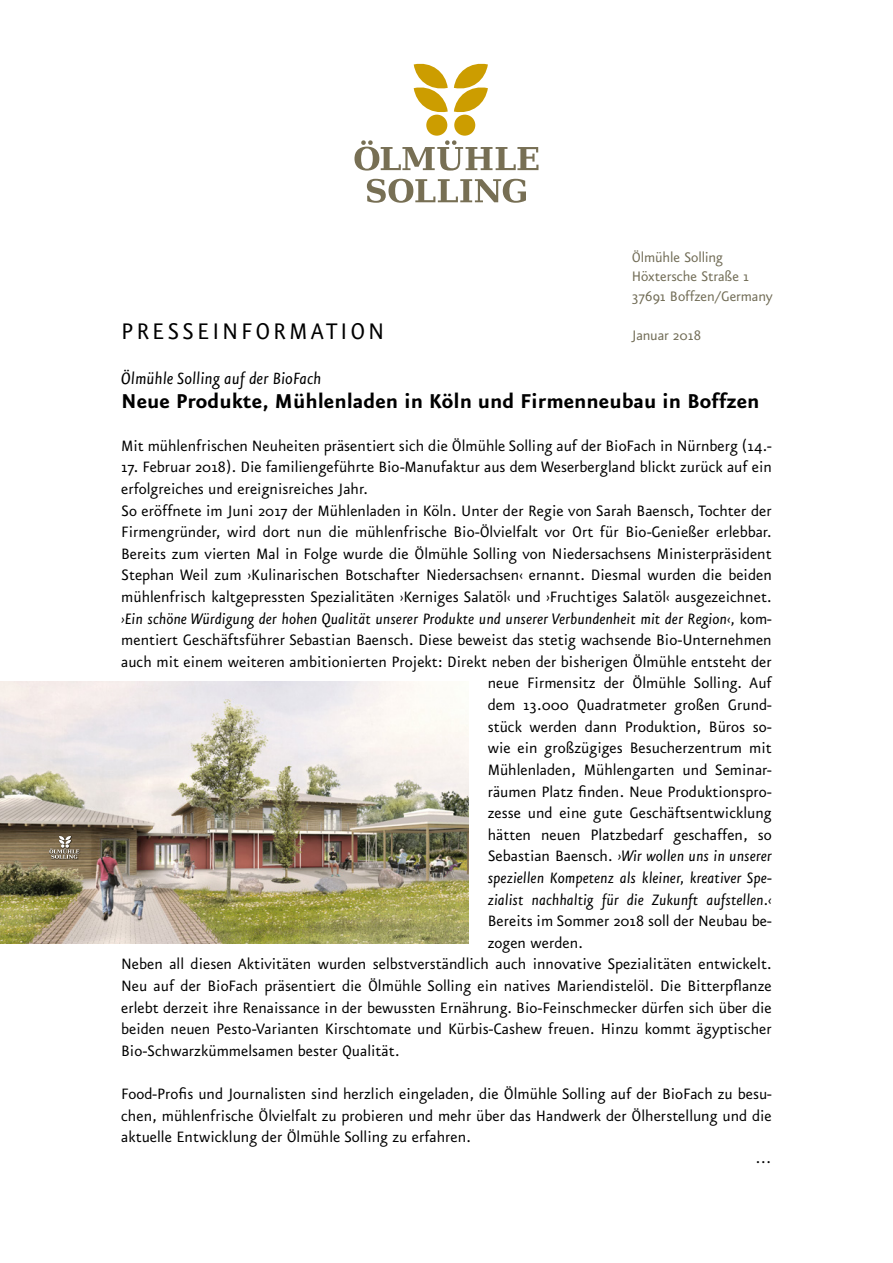
<style>
.page{position:relative;width:893px;height:1263px;background:#fff}
.page>*{position:absolute;margin:0;border:0;box-sizing:border-box;transform-origin:0 0}
.t1{font:27px "Eureka Sans OT";letter-spacing:.11em;color:#000}
.t2{font:700 24px "Eureka Sans OT";color:#000}
.t3{font:italic 19.5px "Eureka Sans OT";color:#000}
.t4{font:18px/21.6px "Eureka Sans OT";color:#000;text-align:justify}
.t5{font:italic 18px "Eureka Sans OT";color:#000}
.t6{font:16.5px "Eureka Sans OT";letter-spacing:-.01em;color:#716c56}
.s1{font-style:normal}
</style>
<div class="page">
<svg style="left:354px;top:140px;width:184px;height:31px"></svg>
<svg style="left:367px;top:179px;width:159px;height:24px"></svg>
<div style="left:454px;top:115px;width:21px;height:21px;background:#cc9d00;border-radius:50%"></div>
<div style="left:426px;top:115px;width:21px;height:21px;background:#cc9d00;border-radius:50%"></div>
<svg style="left:454px;top:63px;width:34px;height:52px"></svg>
<svg style="left:414px;top:63px;width:34px;height:52px"></svg>
<img style="left:0;top:682px;width:469px;height:261px">
<div style="left:49px;top:835px;width:32px;height:25px;background:#000;opacity:.75"></div>
<svg style="left:49px;top:835px;width:30px;height:24px"></svg>
<p class="t6" style="left:632px;top:248px;width:93px">Ölmühle Solling</p>
<p class="t6" style="left:632px;top:268px;width:119px">Höxtersche Straße 1</p>
<p class="t6" style="left:632px;top:287px;width:142px">37691 Boffzen/Germany</p>
<p class="t6" style="left:632px;top:326px;width:71px">Januar 2018</p>
<p class="t1" style="left:121px;top:317px;width:264px">PRESSEINFORMATION</p>
<p class="t3" style="left:121px;top:368px;width:202px">Ölmühle Solling auf der BioFach</p>
<p class="t2" style="left:121px;top:388px;width:640px">Neue Produkte, Mühlenladen in Köln und Firmenneubau in Boffzen</p>
<p class="t4" style="left:121px;top:435px;width:652px">Mit mühlenfrischen Neuheiten präsentiert sich die Ölmühle Solling auf der BioFach in Nürnberg (14.-</p>
<p class="t4" style="left:121px;top:457px;width:652px">17. Februar 2018). Die familiengeführte Bio-Manufaktur aus dem Weserbergland blickt zurück auf ein erfolgreiches und ereignisreiches Jahr.</p>
<p class="t4" style="left:121px;top:500px;width:652px">So eröffnete im Juni 2017 der Mühlenladen in Köln. Unter der Regie von Sarah Baensch, Tochter der</p>
<p class="t4" style="left:121px;top:522px;width:652px">Firmengründer, wird dort nun die mühlenfrische Bio-Ölvielfalt vor Ort für Bio-Genießer erlebbar.</p>
<p class="t4" style="left:121px;top:543px;width:652px">Bereits zum vierten Mal in Folge wurde die Ölmühle Solling von Niedersachsens Ministerpräsident</p>
<p class="t4" style="left:121px;top:565px;width:652px">Stephan Weil zum ›Kulinarischen Botschafter Niedersachsen‹ ernannt. Diesmal wurden die beiden</p>
<p class="t4" style="left:121px;top:586px;width:652px">mühlenfrisch kaltgepressten Spezialitäten ›Kerniges Salatöl‹ und ›Fruchtiges Salatöl‹ ausgezeichnet.</p>
<p class="t5" style="left:121px;top:609px;width:652px">›Ein schöne Würdigung der hohen Qualität unserer Produkte und unserer Verbundenheit mit der Region‹, <span class="s1">kom-</span></p>
<p class="t4" style="left:121px;top:630px;width:652px">mentiert Geschäftsführer Sebastian Baensch. Diese beweist das stetig wachsende Bio-Unternehmen</p>
<p class="t4" style="left:121px;top:651px;width:652px">auch mit einem weiteren ambitionierten Projekt: Direkt neben der bisherigen Ölmühle entsteht der</p>
<p class="t4" style="left:488px;top:673px;width:286px">neue Firmensitz der Ölmühle Solling. Auf</p>
<p class="t4" style="left:488px;top:694px;width:286px">dem 13.000 Quadratmeter großen Grund-</p>
<p class="t4" style="left:488px;top:716px;width:286px">stück werden dann Produktion, Büros so-</p>
<p class="t4" style="left:488px;top:738px;width:286px">wie ein großzügiges Besucherzentrum mit</p>
<p class="t4" style="left:488px;top:759px;width:286px">Mühlenladen, Mühlengarten und Seminar-</p>
<p class="t4" style="left:488px;top:781px;width:286px">räumen Platz finden. Neue Produktionspro-</p>
<p class="t4" style="left:488px;top:802px;width:286px">zesse und eine gute Geschäftsentwicklung</p>
<p class="t4" style="left:488px;top:824px;width:286px">hätten neuen Platzbedarf geschaffen, so</p>
<p class="t5" style="left:488px;top:847px;width:286px"><span class="s1">Sebastian Baensch.</span> ›Wir wollen uns in unserer</p>
<p class="t5" style="left:488px;top:868px;width:286px">speziellen Kompetenz als kleiner, kreativer Spe-</p>
<p class="t5" style="left:488px;top:890px;width:286px">zialist nachhaltig für die Zukunft aufstellen.‹</p>
<p class="t4" style="left:488px;top:910px;width:286px">Bereits im Sommer 2018 soll der Neubau be-</p>
<p class="t4" style="left:488px;top:932px;width:97px">zogen werden.</p>
<p class="t4" style="left:121px;top:954px;width:652px">Neben all diesen Aktivitäten wurden selbstverständlich auch innovative Spezialitäten entwickelt.<br>Neu auf der BioFach präsentiert die Ölmühle Solling ein natives Mariendistelöl. Die Bitterpflanze erlebt derzeit ihre Renaissance in der bewussten Ernährung. Bio-Feinschmecker dürfen sich über die beiden neuen Pesto-Varianten Kirschtomate und Kürbis-Cashew freuen. Hinzu kommt ägyptischer Bio-Schwarzkümmelsamen bester Qualität.</p>
<p class="t4" style="left:121px;top:1083px;width:652px">Food-Profis und Journalisten sind herzlich eingeladen, die Ölmühle Solling auf der BioFach zu besu&shy;chen, mühlenfrische Ölvielfalt zu probieren und mehr über das Handwerk der Ölherstellung und die aktuelle Entwicklung der Ölmühle Solling zu erfahren.</p>
<p class="t4" style="left:755px;top:1148px;width:18px">…</p>
</div>
